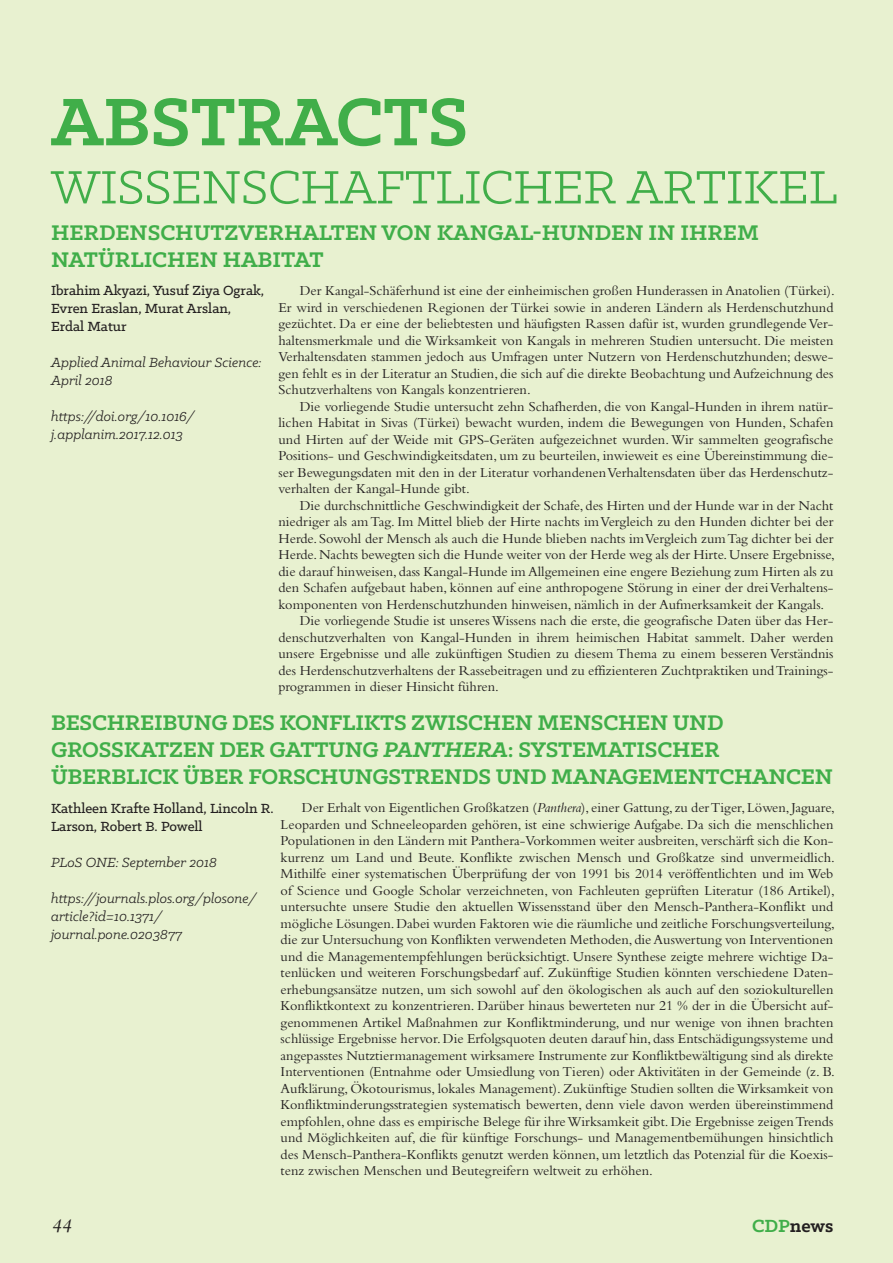
<style>
.page{position:relative;width:893px;height:1263px;background:#e8f1d0}
.page>*{position:absolute;margin:0;border:0;box-sizing:border-box;transform-origin:0 0}
.t1{font:700 76.05px "Klinic Slab";color:#40ae49}
.t2{font:52.8px "Klinic Slab";color:#40ae49}
.t3{font:700 24px/27px "Klinic Slab";letter-spacing:-.01em;color:#40ae49}
.t4{font:700 19.95px "Klinic Slab";letter-spacing:-.005em;color:#231f20}
.t5{font:italic 19.95px "Bembo";color:#231f20}
.t6{font:italic 15px/18px "Klinic Slab";color:#231f20}
.t7{font:500 15px/18px "Klinic Slab";color:#231f20}
.t8{font:14.25px/16.5px "Bembo";color:#231f20;text-align:justify}
.s1{font-style:italic}
.s2{color:#40ae49}
</style>
<div class="page">
<h1 class="t1" style="left:51px;top:72px;width:419px">ABSTRACTS</h1>
<h2 class="t2" style="left:51px;top:154px;width:788px">WISSENSCHAFTLICHER ARTIKEL</h2>
<h3 class="t3" style="left:51px;top:219px;width:709px">HERDENSCHUTZVERHALTEN VON KANGAL-HUNDEN IN IHREM<br>NATÜRLICHEN HABITAT</h3>
<p class="t7" style="left:51px;top:281px;width:215px">Ibrahim Akyazi, Yusuf Ziya Ograk,<br>Evren Eraslan, Murat Arslan,<br>Erdal Matur</p>
<p class="t6" style="left:51px;top:353px;width:212px">Applied Animal Behaviour Science:<br>April 2018</p>
<p class="t6" style="left:51px;top:407px;width:145px">https://doi.org/10.1016/ j.applanim.2017.12.013</p>
<p class="t8" style="left:279px;top:282px;width:558px;text-indent:21px">Der Kangal-Schäferhund ist eine der einheimischen großen Hunderassen in Anatolien (Türkei).<br>Er wird in verschiedenen Regionen der Türkei sowie in anderen Ländern als Herdenschutzhund gezüchtet. Da er eine der beliebtesten und häufigsten Rassen dafür ist, wurden grundlegende Ver&shy;haltensmerkmale und die Wirksamkeit von Kangals in mehreren Studien untersucht. Die meisten Verhaltensdaten stammen jedoch aus Umfragen unter Nutzern von Herdenschutzhunden; deswe&shy;gen fehlt es in der Literatur an Studien, die sich auf die direkte Beobachtung und Aufzeichnung des Schutzverhaltens von Kangals konzentrieren.</p>
<p class="t8" style="left:279px;top:398px;width:556px;text-indent:21px">Die vorliegende Studie untersucht zehn Schafherden, die von Kangal-Hunden in ihrem natür&shy;lichen Habitat in Sivas (Türkei) bewacht wurden, indem die Bewegungen von Hunden, Schafen und Hirten auf der Weide mit GPS-Geräten aufgezeichnet wurden. Wir sammelten geografische Positions- und Geschwindigkeitsdaten, um zu beurteilen, inwieweit es eine Übereinstimmung die&shy;ser Bewegungsdaten mit den in der Literatur vorhandenen Verhaltensdaten über das Herdenschutz&shy;verhalten der Kangal-Hunde gibt.</p>
<p class="t8" style="left:300px;top:497px;width:535px">Die durchschnittliche Geschwindigkeit der Schafe, des Hirten und der Hunde war in der Nacht</p>
<p class="t8" style="left:279px;top:513px;width:556px">niedriger als am Tag. Im Mittel blieb der Hirte nachts im Vergleich zu den Hunden dichter bei der</p>
<p class="t8" style="left:279px;top:530px;width:556px">Herde. Sowohl der Mensch als auch die Hunde blieben nachts im Vergleich zum Tag dichter bei der</p>
<p class="t8" style="left:279px;top:546px;width:558px">Herde. Nachts bewegten sich die Hunde weiter von der Herde weg als der Hirte. Unsere Ergebnisse,</p>
<p class="t8" style="left:279px;top:563px;width:556px">die darauf hinweisen, dass Kangal-Hunde im Allgemeinen eine engere Beziehung zum Hirten als zu</p>
<p class="t8" style="left:279px;top:579px;width:556px">den Schafen aufgebaut haben, können auf eine anthropogene Störung in einer der drei Verhaltens-</p>
<p class="t8" style="left:279px;top:596px;width:547px">komponenten von Herdenschutzhunden hinweisen, nämlich in der Aufmerksamkeit der Kangals.</p>
<p class="t8" style="left:300px;top:612px;width:535px">Die vorliegende Studie ist unseres Wissens nach die erste, die geografische Daten über das Her-</p>
<p class="t8" style="left:279px;top:629px;width:556px">denschutzverhalten von Kangal-Hunden in ihrem heimischen Habitat sammelt. Daher werden</p>
<p class="t8" style="left:279px;top:645px;width:556px">unsere Ergebnisse und alle zukünftigen Studien zu diesem Thema zu einem besseren Verständnis</p>
<p class="t8" style="left:279px;top:662px;width:556px">des Herdenschutzverhaltens der Rassebeitragen und zu effizienteren Zuchtpraktiken und Trainings-</p>
<p class="t8" style="left:279px;top:678px;width:222px">programmen in dieser Hinsicht führen.</p>
<h3 class="t3" style="left:51px;top:709px;width:783px">BESCHREIBUNG DES KONFLIKTS ZWISCHEN MENSCHEN UND<br>GROSSKATZEN DER GATTUNG <span class="s1">PANTHERA</span>: SYSTEMATISCHER<br>ÜBERBLICK ÜBER FORSCHUNGSTRENDS UND MANAGEMENTCHANCEN</h3>
<p class="t7" style="left:51px;top:798px;width:224px">Kathleen Krafte Holland, Lincoln R.<br>Larson, Robert B. Powell</p>
<p class="t6" style="left:51px;top:852px;width:167px">PLoS ONE: September 2018</p>
<p class="t6" style="left:51px;top:888px;width:207px">https://journals.plos.org/plosone/ article?id=10.1371/ journal.pone.0203877</p>
<p class="t8" style="left:281px;top:799px;width:556px;text-indent:21px">Der Erhalt von Eigentlichen Großkatzen (<span class="s1">Panthera</span>), einer Gattung, zu der Tiger, Löwen, Jaguare, Leoparden und Schneeleoparden gehören, ist eine schwierige Aufgabe. Da sich die menschlichen Populationen in den Ländern mit Panthera-Vorkommen weiter ausbreiten, verschärft sich die Kon&shy;kurrenz um Land und Beute. Konflikte zwischen Mensch und Großkatze sind unvermeidlich.<br>Mithilfe einer systematischen Überprüfung der von 1991 bis 2014 veröffentlichten und im Web of Science und Google Scholar verzeichneten, von Fachleuten geprüften Literatur (186 Artikel), untersuchte unsere Studie den aktuellen Wissensstand über den Mensch-Panthera-Konflikt und mögliche Lösungen. Dabei wurden Faktoren wie die räumliche und zeitliche Forschungsverteilung, die zur Untersuchung von Konflikten verwendeten Methoden, die Auswertung von Interventionen und die Managementempfehlungen berücksichtigt. Unsere Synthese zeigte mehrere wichtige Da&shy;tenlücken und weiteren Forschungsbedarf auf. Zukünftige Studien könnten verschiedene Daten&shy;erhebungsansätze nutzen, um sich sowohl auf den ökologischen als auch auf den soziokulturellen Konfliktkontext zu konzentrieren. Darüber hinaus bewerteten nur 21 % der in die Übersicht auf&shy;genommenen Artikel Maßnahmen zur Konfliktminderung, und nur wenige von ihnen brachten schlüssige Ergebnisse hervor. Die Erfolgsquoten deuten darauf hin, dass Entschädigungssysteme und angepasstes Nutztiermanagement wirksamere Instrumente zur Konfliktbewältigung sind als direkte Interventionen (Entnahme oder Umsiedlung von Tieren) oder Aktivitäten in der Gemeinde (z. B.<br>Aufklärung, Ökotourismus, lokales Management). Zukünftige Studien sollten die Wirksamkeit von Konfliktminderungsstrategien systematisch bewerten, denn viele davon werden übereinstimmend empfohlen, ohne dass es empirische Belege für ihre Wirksamkeit gibt. Die Ergebnisse zeigen Trends und Möglichkeiten auf, die für künftige Forschungs- und Managementbemühungen hinsichtlich des Mensch-Panthera-Konflikts genutzt werden können, um letztlich das Potenzial für die Koexis&shy;tenz zwischen Menschen und Beutegreifern weltweit zu erhöhen.</p>
<h3 class="t5" style="left:51px;top:1213px;width:22px">44</h3>
<h3 class="t4" style="left:752px;top:1212px;width:83px"><span class="s2">CDP</span>news</h3>
</div>
